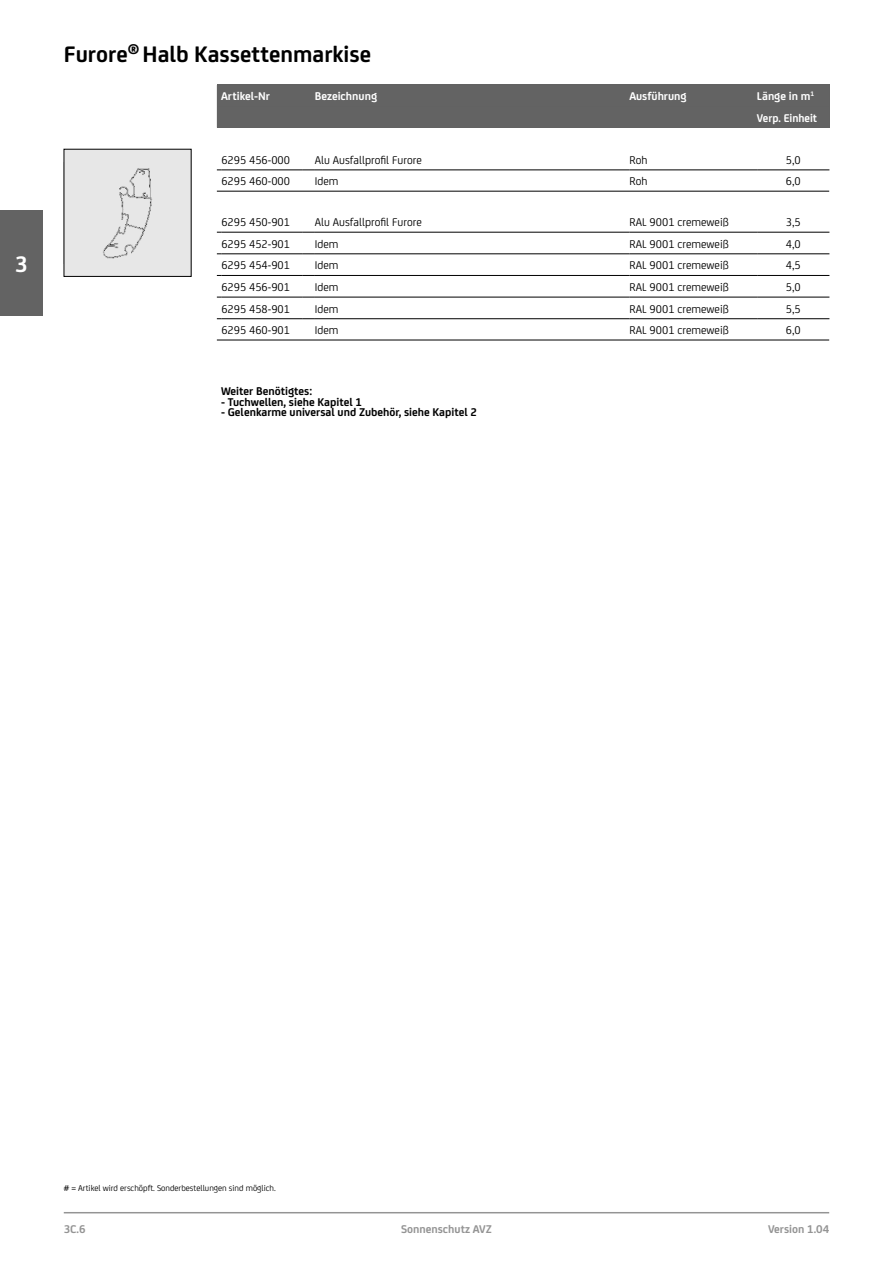
<style>
.page{position:relative;width:893px;height:1263px;background:#fff}
.page>*{position:absolute;margin:0;border:0;box-sizing:border-box;transform-origin:0 0}
.t1{font:700 24px "FS Joey";color:#000}
.t2{font:700 24px "FS Joey";color:#fff}
.t3{font:12px "FS Joey";color:#000}
.t4{font:700 12px "FS Joey";color:#000}
.t5{font:700 12px/21.3px "FS Joey";color:#fff}
.t6{font:700 12px "FS Joey";color:#949494}
.t7{font:9px "FS Joey";color:#000}
</style>
<div class="page">
<div style="left:0;top:210px;width:43px;height:106px;background:#636363"></div>
<hr style="left:64px;top:1212px;width:765px;height:1px;background:#949494">
<div style="left:217px;top:84px;width:612px;height:44px;background:#626262"></div>
<hr style="left:217px;top:191px;width:612px;height:1px;background:#000">
<hr style="left:221px;top:170px;width:81px;height:1px;background:#000">
<svg style="left:302px;top:170px;width:13px;height:1px"></svg>
<hr style="left:315px;top:170px;width:315px;height:1px;background:#000">
<hr style="left:630px;top:170px;width:127px;height:1px;background:#000">
<hr style="left:757px;top:170px;width:72px;height:1px;background:#000">
<div style="left:64px;top:149px;width:127px;height:127px;background:#e7e7e7"></div>
<img style="left:103px;top:168px;width:49px;height:91px">
<hr style="left:217px;top:340px;width:612px;height:1px;background:#000">
<hr style="left:221px;top:232px;width:81px;height:1px;background:#000">
<svg style="left:302px;top:232px;width:13px;height:1px"></svg>
<hr style="left:315px;top:232px;width:315px;height:1px;background:#000">
<hr style="left:630px;top:232px;width:127px;height:1px;background:#000">
<hr style="left:757px;top:232px;width:72px;height:1px;background:#000">
<hr style="left:221px;top:254px;width:81px;height:1px;background:#000">
<svg style="left:302px;top:254px;width:13px;height:1px"></svg>
<hr style="left:315px;top:254px;width:315px;height:1px;background:#000">
<hr style="left:630px;top:254px;width:127px;height:1px;background:#000">
<hr style="left:757px;top:254px;width:72px;height:1px;background:#000">
<hr style="left:221px;top:275px;width:81px;height:1px;background:#000">
<svg style="left:302px;top:275px;width:13px;height:1px"></svg>
<hr style="left:315px;top:275px;width:315px;height:1px;background:#000">
<hr style="left:630px;top:275px;width:127px;height:1px;background:#000">
<hr style="left:757px;top:275px;width:72px;height:1px;background:#000">
<hr style="left:221px;top:297px;width:81px;height:1px;background:#000">
<svg style="left:302px;top:297px;width:13px;height:1px"></svg>
<hr style="left:315px;top:297px;width:315px;height:1px;background:#000">
<hr style="left:630px;top:297px;width:127px;height:1px;background:#000">
<hr style="left:757px;top:297px;width:72px;height:1px;background:#000">
<hr style="left:221px;top:318px;width:81px;height:1px;background:#000">
<svg style="left:302px;top:318px;width:13px;height:1px"></svg>
<hr style="left:315px;top:318px;width:315px;height:1px;background:#000">
<hr style="left:630px;top:318px;width:127px;height:1px;background:#000">
<hr style="left:757px;top:318px;width:72px;height:1px;background:#000">
<h1 class="t2" style="left:15px;top:246px;width:14px">3</h1>
<h1 class="t1" style="left:64px;top:36px;width:309px">Furore<sup>®</sup> Halb Kassettenmarkise</h1>
<p class="t5" style="left:221px;top:85px;width:50px">Artikel-Nr</p>
<p class="t5" style="left:315px;top:85px;width:64px">Bezeichnung</p>
<p class="t5" style="left:629px;top:85px;width:59px">Ausführung</p>
<p class="t5" style="left:757px;top:85px;width:62px">Länge in m<sup>1<br></sup>Verp. Einheit</p>
<p class="t3" style="left:221px;top:151px;width:70px">6295 456-000</p>
<p class="t3" style="left:315px;top:151px;width:108px">Alu Ausfallprofil Furore</p>
<p class="t3" style="left:630px;top:151px;width:19px">Roh</p>
<p class="t3" style="left:786px;top:151px;width:16px">5,0</p>
<p class="t3" style="left:221px;top:173px;width:70px">6295 460-000</p>
<p class="t3" style="left:315px;top:173px;width:25px">Idem</p>
<p class="t3" style="left:630px;top:173px;width:19px">Roh</p>
<p class="t3" style="left:786px;top:173px;width:16px">6,0</p>
<p class="t3" style="left:221px;top:213px;width:70px">6295 450-901</p>
<p class="t3" style="left:315px;top:213px;width:108px">Alu Ausfallprofil Furore</p>
<p class="t3" style="left:630px;top:213px;width:101px">RAL 9001 cremeweiß</p>
<p class="t3" style="left:786px;top:213px;width:16px">3,5</p>
<p class="t3" style="left:221px;top:235px;width:70px">6295 452-901</p>
<p class="t3" style="left:315px;top:235px;width:25px">Idem</p>
<p class="t3" style="left:630px;top:235px;width:101px">RAL 9001 cremeweiß</p>
<p class="t3" style="left:786px;top:235px;width:16px">4,0</p>
<p class="t3" style="left:221px;top:257px;width:70px">6295 454-901</p>
<p class="t3" style="left:315px;top:257px;width:25px">Idem</p>
<p class="t3" style="left:630px;top:257px;width:101px">RAL 9001 cremeweiß</p>
<p class="t3" style="left:786px;top:257px;width:16px">4,5</p>
<p class="t3" style="left:221px;top:278px;width:70px">6295 456-901</p>
<p class="t3" style="left:315px;top:278px;width:25px">Idem</p>
<p class="t3" style="left:630px;top:278px;width:101px">RAL 9001 cremeweiß</p>
<p class="t3" style="left:786px;top:278px;width:16px">5,0</p>
<p class="t3" style="left:221px;top:300px;width:70px">6295 458-901</p>
<p class="t3" style="left:315px;top:300px;width:25px">Idem</p>
<p class="t3" style="left:630px;top:300px;width:101px">RAL 9001 cremeweiß</p>
<p class="t3" style="left:786px;top:300px;width:16px">5,5</p>
<p class="t3" style="left:221px;top:322px;width:70px">6295 460-901</p>
<p class="t3" style="left:315px;top:322px;width:25px">Idem</p>
<p class="t3" style="left:630px;top:322px;width:101px">RAL 9001 cremeweiß</p>
<p class="t3" style="left:786px;top:322px;width:16px">6,0</p>
<p class="t4" style="left:221px;top:382px;width:93px">Weiter Benötigtes:</p>
<p class="t4" style="left:221px;top:393px;width:142px">- Tuchwellen, siehe Kapitel 1</p>
<p class="t4" style="left:221px;top:403px;width:257px">- Gelenkarme universal und Zubehör, siehe Kapitel 2</p>
<p class="t7" style="left:64px;top:1181px;width:214px"># = Artikel wird erschöpft. Sonderbestellungen sind möglich.</p>
<p class="t6" style="left:64px;top:1220px;width:23px">3C.6</p>
<p class="t6" style="left:401px;top:1220px;width:92px">Sonnenschutz AVZ</p>
<p class="t6" style="left:768px;top:1220px;width:63px">Version 1.04</p>
</div>
